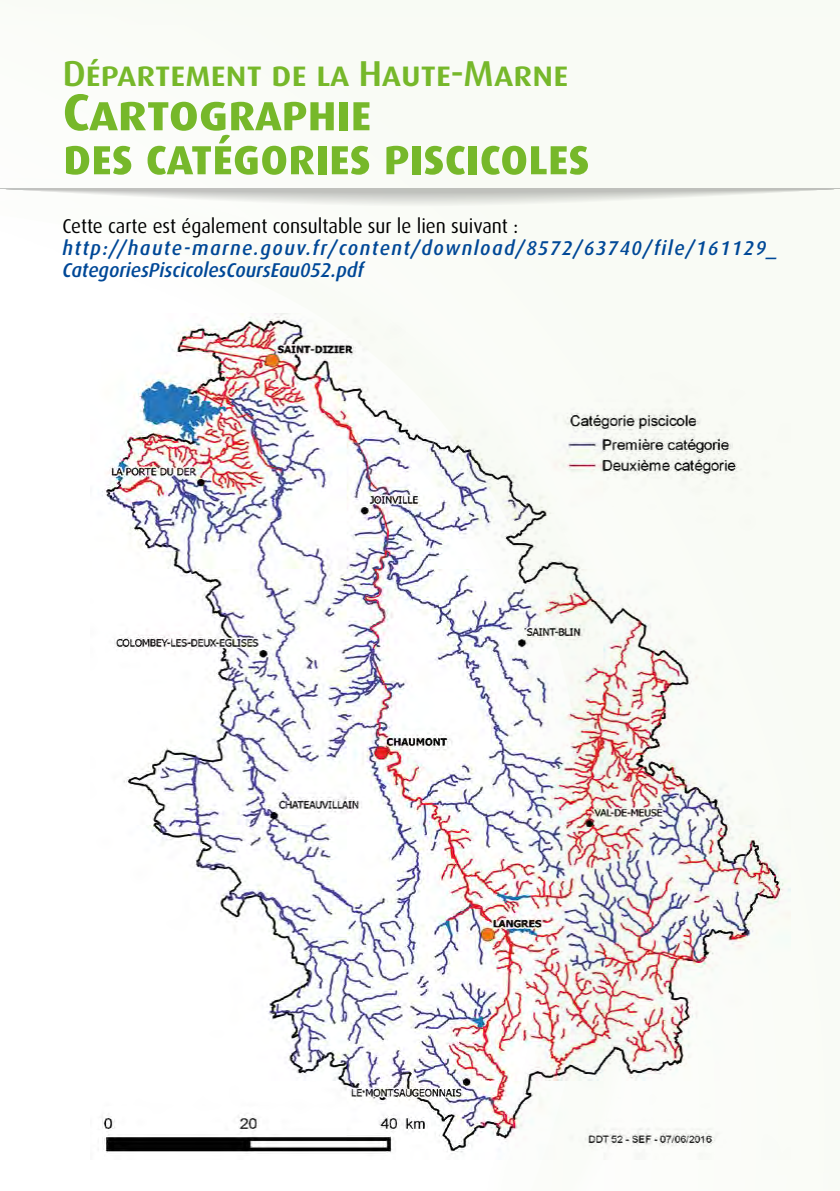
<style>
.page{position:relative;width:840px;height:1191px;background:#fff}
.page>*{position:absolute;margin:0;border:0;box-sizing:border-box;transform-origin:0 0}
.t1{font:700 52px/44px "Dax OT";letter-spacing:-.025em;color:#76b82a;scale:1.08 1}
.t2{font:500 36px "Dax OT";letter-spacing:-.025em;color:#76b82a;scale:1.08 1}
.t3{font:italic 500 20px/22px "Dax OT";letter-spacing:.07em;color:#004897;scale:.95 1}
.t4{font:20px "Dax OT";color:#000;scale:.95 1}
</style>
<div class="page">
<div style="left:0;top:0;width:839px;height:1191px;background:#fafcf7"></div>
<svg style="left:6px;top:189px;width:828px;height:16px"></svg>
<img style="left:102px;top:313px;width:687px;height:840px">
<h2 class="t2" style="left:62px;top:54px;width:470px">Département de la Haute-Marne</h2>
<h1 class="t1" style="left:62px;top:91px;width:490px">Cartographie<br>des catégories piscicoles</h1>
<p class="t4" style="left:62px;top:215px;width:481px">Cette carte est également consultable sur le lien suivant :</p>
<p class="t3" style="left:62px;top:237px;width:754px">http://haute-marne.gouv.fr/content/download/8572/63740/file/161129_<br>CategoriesPiscicolesCoursEau052.pdf</p>
</div>
